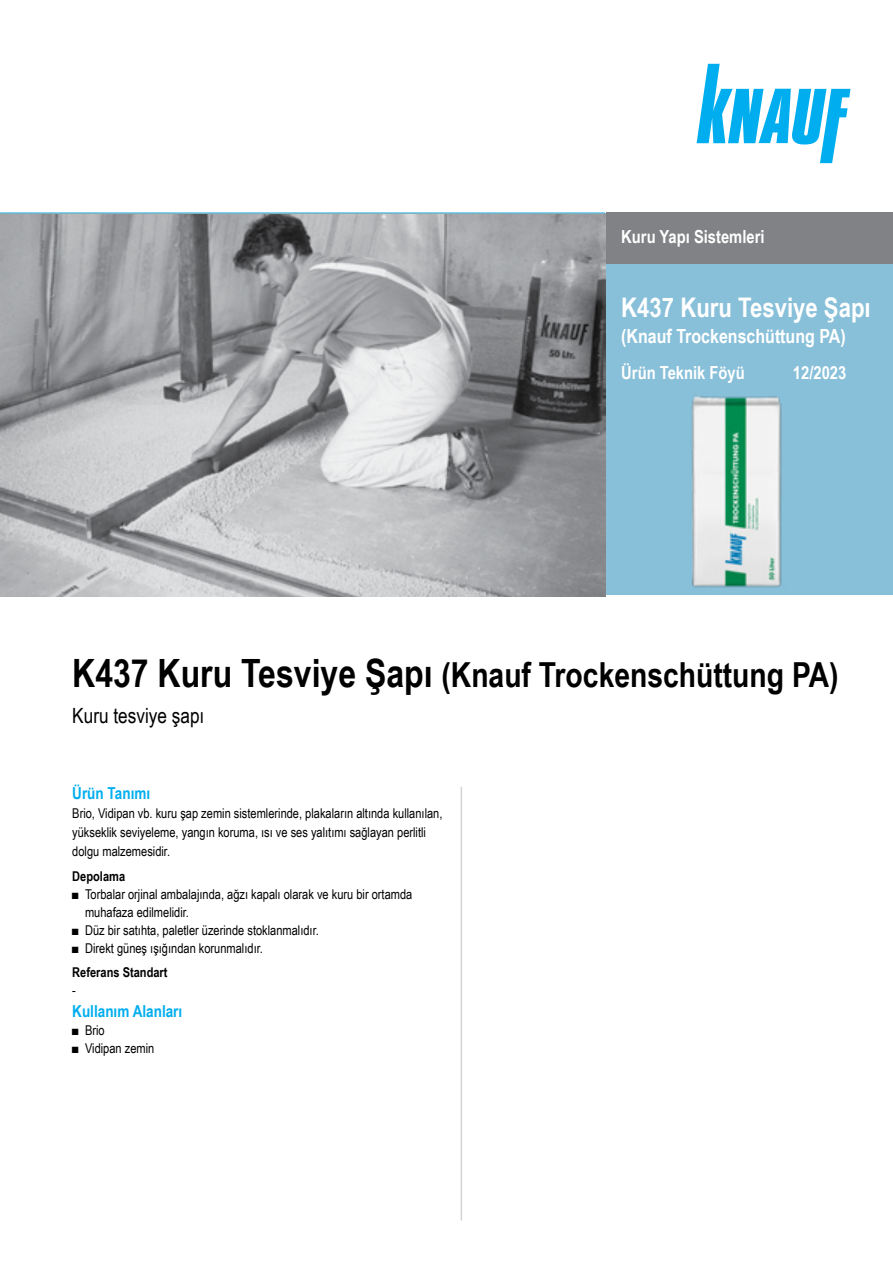
<style>
.page{position:relative;width:893px;height:1263px;background:#fff}
.page>*{position:absolute;margin:0;border:0;box-sizing:border-box;transform-origin:0 0}
.t1{font:700 34.5px "Arial Narrow";color:#000}
.t2{font:700 27px "Arial Narrow";color:#fff}
.t3{font:21px "Arial Narrow";color:#000}
.t4{font:700 19.5px "Arial Narrow";color:#fff}
.t5{font:700 18px "Arial Narrow";color:#fff}
.t6{font:700 16.5px "Arial Narrow";color:#00aeef}
.t7{font:13.5px/19px "Arial Narrow";color:#000}
.t8{font:700 13.5px "Arial Narrow";color:#000}
.s1{font-size:39px}
</style>
<div class="page">
<div style="left:606px;top:213px;width:287px;height:382px;background:#89c0d9"></div>
<div style="left:606px;top:213px;width:287px;height:51px;background:#808285"></div>
<svg style="left:697px;top:64px;width:153px;height:99px"></svg>
<img style="left:0;top:214px;width:606px;height:383px">
<img style="left:691px;top:395px;width:91px;height:193px">
<hr style="left:461px;top:787px;width:1px;height:433px;background:#d1d3d4">
<h3 class="t5" style="left:621px;top:223px;width:145px">Kuru Yapı Sistemleri</h3>
<h2 class="t2" style="left:621px;top:287px;width:251px">K437 Kuru Tesviye Şapı</h2>
<h3 class="t4" style="left:621px;top:321px;width:226px">(Knauf Trockenschüttung PA)</h3>
<h3 class="t5" style="left:621px;top:359px;width:125px">Ürün Teknik Föyü</h3>
<h3 class="t5" style="left:793px;top:359px;width:55px">12/2023</h3>
<h1 class="t1" style="left:72px;top:649px;width:768px"><span class="s1">K437 Kuru Tesviye Şapı</span> (Knauf Trockenschüttung PA)</h1>
<h3 class="t3" style="left:72px;top:700px;width:134px">Kuru tesviye şapı</h3>
<p class="t6" style="left:72px;top:780px;width:79px">Ürün Tanımı</p>
<p class="t7" style="left:72px;top:803px;width:372px">Brio, Vidipan vb. kuru şap zemin sistemlerinde, plakaların altında kullanılan, yükseklik seviyeleme, yangın koruma, ısı ve ses yalıtımı sağlayan perlitli dolgu malzemesidir.</p>
<p class="t8" style="left:72px;top:866px;width:54px">Depolama</p>
<p class="t7" style="left:85px;top:885px;width:329px;line-height:18px;text-indent:-13px">■ Torbalar orjinal ambalajında, ağzı kapalı olarak ve kuru bir ortamda muhafaza edilmelidir.</p>
<p class="t7" style="left:72px;top:920px;width:248px">■ Düz bir satıhta, paletler üzerinde stoklanmalıdır.</p>
<p class="t7" style="left:72px;top:938px;width:192px">■ Direkt güneş ışığından korunmalıdır.</p>
<p class="t8" style="left:72px;top:962px;width:97px">Referans Standart</p>
<p class="t7" style="left:72px;top:980px;width:5px">-</p>
<p class="t6" style="left:72px;top:998px;width:112px">Kullanım Alanları</p>
<p class="t7" style="left:72px;top:1020px;width:34px">■ Brio</p>
<p class="t7" style="left:72px;top:1038px;width:84px">■ Vidipan zemin</p>
</div>
